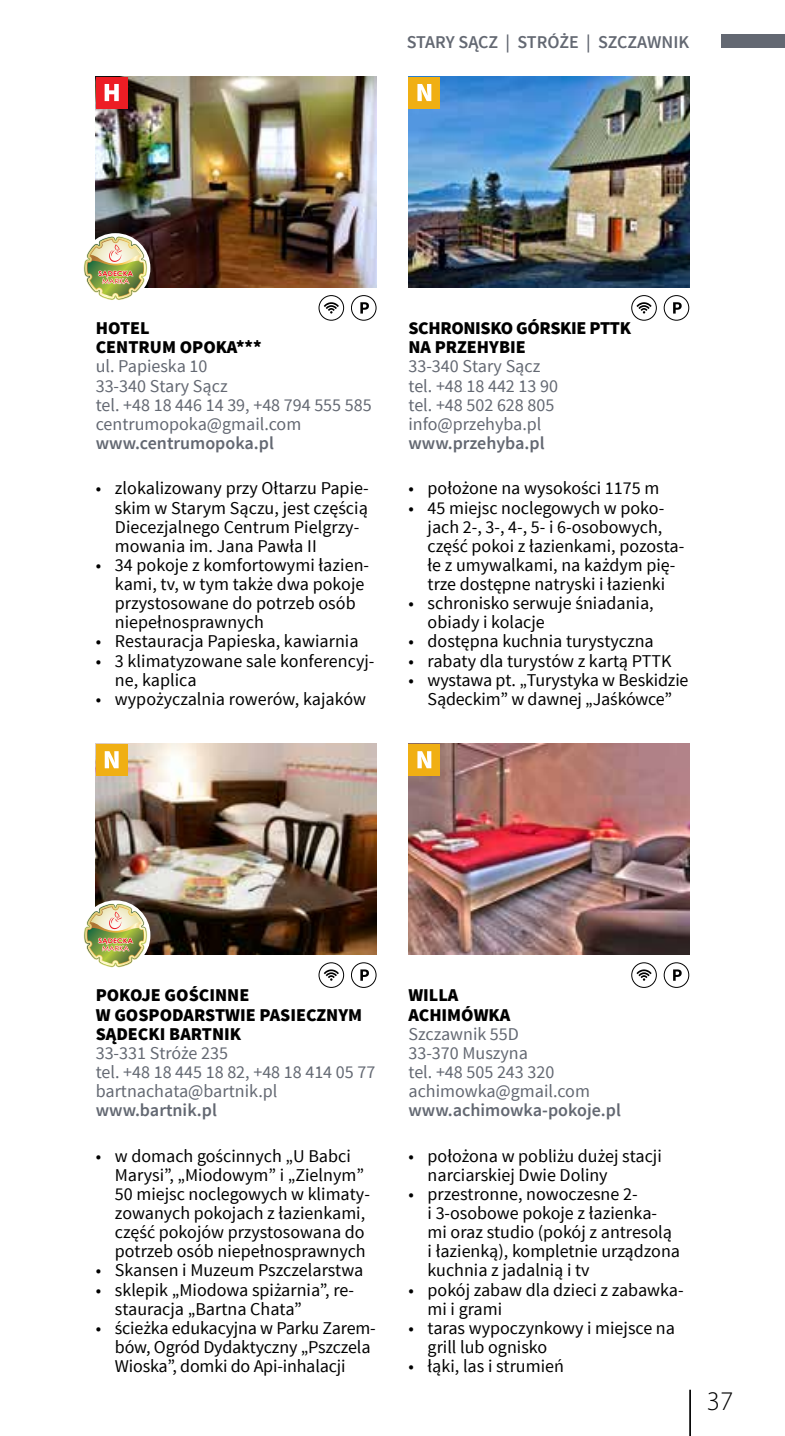
<style>
.page{position:relative;width:785px;height:1436px;background:#fff}
.page>*{position:absolute;margin:0;border:0;box-sizing:border-box;transform-origin:0 0}
.t1{font:300 27px "Myriad Pro";color:#000}
.t2{font:18px/19.1px "Source Sans Pro";color:#000}
.t3{font:18px/19.1px "Source Sans Pro";color:#636872}
.t4{font:600 18px "Source Sans Pro";color:#636872}
.t5{font:900 18px/19.1px "Source Sans Pro";color:#000}
.t6{font:900 18px/19.1px "Source Sans Pro";letter-spacing:-.02em;color:#000}
</style>
<div class="page">
<hr style="left:689px;top:1389px;width:2px;height:46px;background:#000">
<div style="left:721px;top:35px;width:63px;height:13px;background:#636872"></div>
<img style="left:96px;top:77px;width:280px;height:210px">
<div style="left:80px;top:233px;width:70px;height:70px;background:#fff;border-radius:50%"></div>
<img style="left:84px;top:236px;width:63px;height:64px">
<div style="left:351px;top:295px;width:25px;height:25px;border:1px solid #000;border-radius:50%"></div>
<svg style="left:360px;top:302px;width:9px;height:11px"></svg>
<svg style="left:323px;top:302px;width:16px;height:11px"></svg>
<div style="left:318px;top:295px;width:26px;height:25px;border:1px solid #000;border-radius:50%"></div>
<div style="left:96px;top:77px;width:32px;height:31px;background:#ed1d24"></div>
<svg style="left:105px;top:84px;width:14px;height:17px"></svg>
<img style="left:408px;top:77px;width:281px;height:210px">
<div style="left:663px;top:295px;width:26px;height:25px;border:1px solid #000;border-radius:50%"></div>
<svg style="left:673px;top:302px;width:8px;height:11px"></svg>
<svg style="left:636px;top:302px;width:15px;height:11px"></svg>
<div style="left:631px;top:295px;width:25px;height:25px;border:1px solid #000;border-radius:50%"></div>
<div style="left:408px;top:77px;width:32px;height:31px;background:#f0af13"></div>
<svg style="left:417px;top:84px;width:14px;height:17px"></svg>
<img style="left:96px;top:743px;width:280px;height:211px">
<div style="left:80px;top:900px;width:70px;height:70px;background:#fff;border-radius:50%"></div>
<img style="left:84px;top:903px;width:63px;height:64px">
<div style="left:351px;top:962px;width:25px;height:25px;border:1px solid #000;border-radius:50%"></div>
<svg style="left:360px;top:969px;width:9px;height:11px"></svg>
<svg style="left:323px;top:969px;width:16px;height:11px"></svg>
<div style="left:318px;top:962px;width:26px;height:25px;border:1px solid #000;border-radius:50%"></div>
<div style="left:96px;top:743px;width:32px;height:32px;background:#f0af13"></div>
<svg style="left:105px;top:751px;width:14px;height:17px"></svg>
<img style="left:408px;top:743px;width:281px;height:211px">
<div style="left:663px;top:962px;width:26px;height:25px;border:1px solid #000;border-radius:50%"></div>
<svg style="left:673px;top:969px;width:8px;height:11px"></svg>
<svg style="left:636px;top:969px;width:15px;height:11px"></svg>
<div style="left:631px;top:962px;width:25px;height:25px;border:1px solid #000;border-radius:50%"></div>
<div style="left:408px;top:743px;width:32px;height:32px;background:#f0af13"></div>
<svg style="left:417px;top:751px;width:14px;height:17px"></svg>
<p class="t4" style="left:406px;top:31px;width:284px">STARY SĄCZ | STRÓŻE | SZCZAWNIK</p>
<p class="t5" style="left:96px;top:319px;width:167px">HOTEL<br>CENTRUM OPOKA***</p>
<p class="t3" style="left:96px;top:357px;width:277px">ul. Papieska 10<br>33-340 Stary Sącz<br>tel. +48 18 446 14 39, +48 794 555 585 centrumopoka@gmail.com</p>
<p class="t4" style="left:96px;top:431px;width:180px">www.centrumopoka.pl</p>
<p class="t2" style="left:115px;top:479px;width:255px;text-indent:-19px">• zlokalizowany przy Ołtarzu Papie&shy;skim w Starym Sączu, jest częścią<br>Diecezjalnego Centrum Pielgrzy&shy;mowania im. Jana Pawła II</p>
<p class="t2" style="left:115px;top:555px;width:256px;text-indent:-19px">• 34 pokoje z komfortowymi łazien&shy;kami, tv, w tym także dwa pokoje przystosowane do potrzeb osób niepełnosprawnych</p>
<p class="t2" style="left:96px;top:632px;width:264px">• Restauracja Papieska, kawiarnia</p>
<p class="t2" style="left:115px;top:651px;width:261px;text-indent:-19px">• 3 klimatyzowane sale konferencyj&shy;ne, kaplica</p>
<p class="t2" style="left:96px;top:689px;width:272px">• wypożyczalnia rowerów, kajaków</p>
<p class="t6" style="left:408px;top:319px;width:224px">SCHRONISKO GÓRSKIE PTTK<br>NA PRZEHYBIE</p>
<p class="t3" style="left:408px;top:357px;width:151px">33-340 Stary Sącz tel. +48 18 442 13 90 tel. +48 502 628 805 info@przehyba.pl</p>
<p class="t4" style="left:408px;top:431px;width:138px">www.przehyba.pl</p>
<p class="t2" style="left:408px;top:479px;width:252px">• położone na wysokości 1175 m</p>
<p class="t2" style="left:427px;top:498px;width:258px;text-indent:-19px">• 45 miejsc noclegowych w poko&shy;jach 2-, 3-, 4-, 5- i 6-osobowych, część pokoi z łazienkami, pozosta&shy;łe z umywalkami, na każdym pię&shy;trze dostępne natryski i łazienki</p>
<p class="t2" style="left:427px;top:594px;width:228px;text-indent:-19px">• schronisko serwuje śniadania, obiady i kolacje</p>
<p class="t2" style="left:408px;top:632px;width:247px">• dostępna kuchnia turystyczna</p>
<p class="t2" style="left:408px;top:651px;width:264px">• rabaty dla turystów z kartą PTTK</p>
<p class="t2" style="left:408px;top:670px;width:281px;text-align:center">• wystawa pt. „Turystyka w Beskidzie<br>Sądeckim” w dawnej „Jaśkówce”</p>
<p class="t5" style="left:96px;top:986px;width:268px">POKOJE GOŚCINNE<br>W GOSPODARSTWIE PASIECZNYM<br>SĄDECKI BARTNIK</p>
<p class="t3" style="left:96px;top:1043px;width:281px">33-331 Stróże 235<br>tel. +48 18 445 18 82, +48 18 414 05 77 bartnachata@bartnik.pl</p>
<p class="t4" style="left:96px;top:1098px;width:123px">www.bartnik.pl</p>
<p class="t2" style="left:115px;top:1146px;width:256px;text-indent:-19px">• w domach gościnnych „U Babci<br>Marysi”, „Miodowym” i „Zielnym”<br>50 miejsc noclegowych w klimaty&shy;zowanych pokojach z łazienkami, część pokojów przystosowana do potrzeb osób niepełnosprawnych</p>
<p class="t2" style="left:96px;top:1260px;width:269px">• Skansen i Muzeum Pszczelarstwa</p>
<p class="t2" style="left:115px;top:1279px;width:241px;text-indent:-19px">• sklepik „Miodowa spiżarnia”, re&shy;stauracja „Bartna Chata”</p>
<p class="t2" style="left:115px;top:1318px;width:262px;text-indent:-19px">• ścieżka edukacyjna w Parku Zarem&shy;bów, Ogród Dydaktyczny „Pszczela<br>Wioska”, domki do Api-inhalacji</p>
<p class="t5" style="left:408px;top:986px;width:103px">WILLA<br>ACHIMÓWKA</p>
<p class="t3" style="left:408px;top:1024px;width:183px">Szczawnik 55D<br>33-370 Muszyna<br>tel. +48 505 243 320 achimowka@gmail.com</p>
<p class="t4" style="left:408px;top:1098px;width:214px">www.achimowka-pokoje.pl</p>
<p class="t2" style="left:427px;top:1146px;width:236px;text-indent:-19px">• położona w pobliżu dużej stacji narciarskiej Dwie Doliny</p>
<p class="t2" style="left:427px;top:1184px;width:254px;text-indent:-19px">• przestronne, nowoczesne 2-<br>i 3-osobowe pokoje z łazienka&shy;mi oraz studio (pokój z antresolą i łazienką), kompletnie urządzona kuchnia z jadalnią i tv</p>
<p class="t2" style="left:427px;top:1279px;width:257px;text-indent:-19px">• pokój zabaw dla dzieci z zabawka&shy;mi i grami</p>
<p class="t2" style="left:427px;top:1318px;width:249px;text-indent:-19px">• taras wypoczynkowy i miejsce na grill lub ognisko</p>
<p class="t2" style="left:408px;top:1356px;width:157px">• łąki, las i strumień</p>
<h1 class="t1" style="left:706px;top:1384px;width:28px">37</h1>
</div>
